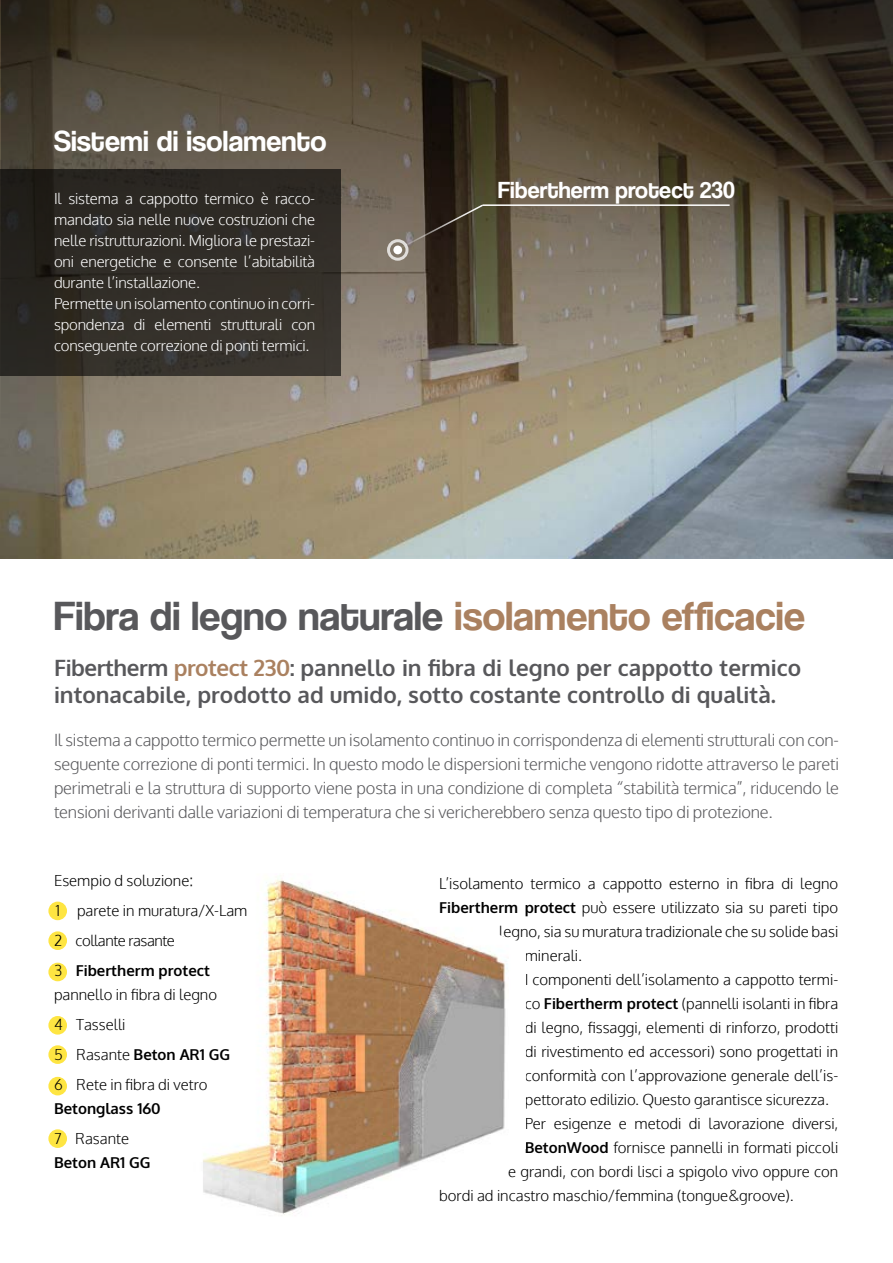
<style>
.page{position:relative;width:893px;height:1263px;background:#fff}
.page>*{position:absolute;margin:0;border:0;box-sizing:border-box;transform-origin:0 0}
.t1{font:42px "Coolvetica Rg";letter-spacing:.01em;color:#58585b}
.t2{font:30px "Coolvetica Rg";letter-spacing:.01em;color:#fff}
.t3{font:24px "Coolvetica Rg";letter-spacing:.01em;color:#fff}
.t4{font:700 22.5px/27px "Oxygen";color:#58585b}
.t5{font:300 16.5px/24px "Oxygen";letter-spacing:-.01em;color:#58585b;text-align:justify}
.t6{font:300 15px/30px "Oxygen";color:#000}
.t7{font:300 15px/21px "Oxygen";letter-spacing:-.01em;color:#fff}
.t8{font:700 15px "Oxygen";color:#000}
.s1{color:#aa8160}
.s2{font-weight:700}
</style>
<div class="page">
<div style="left:48px;top:1016px;width:19px;height:18px;background:#fee542;border-radius:50%"></div>
<div style="left:48px;top:963px;width:19px;height:18px;background:#fee542;border-radius:50%"></div>
<div style="left:48px;top:1045px;width:19px;height:19px;background:#fee542;border-radius:50%"></div>
<div style="left:48px;top:931px;width:19px;height:19px;background:#fee542;border-radius:50%"></div>
<div style="left:48px;top:902px;width:19px;height:18px;background:#fee542;border-radius:50%"></div>
<img style="left:0;top:0;width:893px;height:558px">
<svg style="left:2px;top:0;width:891px;height:446px;background:#61594a"></svg>
<hr style="left:483px;top:204px;width:247px;height:2px;background:#fff">
<svg style="left:396px;top:203px;width:89px;height:48px;background:#4f4639"></svg>
<div style="left:393px;top:246px;width:9px;height:8px;background:#fff;border-radius:50%"></div>
<div style="left:387px;top:239px;width:21px;height:22px;border:3px solid #fff;border-radius:50%"></div>
<div style="left:0;top:170px;width:340px;height:206px;background:linear-gradient(to right,#27241f,#37332d)"></div>
<img style="left:203px;top:879px;width:303px;height:336px">
<div style="left:48px;top:1077px;width:19px;height:18px;background:#fee542;border-radius:50%"></div>
<div style="left:48px;top:1129px;width:19px;height:19px;background:#fee542;border-radius:50%"></div>
<h2 class="t2" style="left:54px;top:123px;width:274px">Sistemi di isolamento</h2>
<p class="t7" style="left:54px;top:189px;width:263px">Il sistema a cappotto termico è racco&shy;mandato sia nelle nuove costruzioni che nelle ristrutturazioni. Migliora le prestazi&shy;oni energetiche e consente l’abitabilità durante l’installazione.<br>Permette un isolamento continuo in corri&shy;spondenza di elementi strutturali con conseguente correzione di ponti termici.</p>
<h3 class="t3" style="left:498px;top:176px;width:238px">Fibertherm protect 230</h3>
<h1 class="t1" style="left:54px;top:591px;width:752px">Fibra di legno naturale <span class="s1">isolamento efficacie</span></h1>
<h3 class="t4" style="left:54px;top:655px;width:749px">Fibertherm <span class="s1">protect 230</span>: pannello in fibra di legno per cappotto termico intonacabile, prodotto ad umido, sotto costante controllo di qualità.</h3>
<p class="t5" style="left:54px;top:729px;width:786px">Il sistema a cappotto termico permette un isolamento continuo in corrispondenza di elementi strutturali con con&shy;seguente correzione di ponti termici. In questo modo le dispersioni termiche vengono ridotte attraverso le pareti perimetrali e la struttura di supporto viene posta in una condizione di completa “stabilità termica”, riducendo le tensioni derivanti dalle variazioni di temperatura che si vericherebbero senza questo tipo di protezione.</p>
<p class="t6" style="left:54px;top:866px;width:195px">Esempio d soluzione:<br>1 parete in muratura/X-Lam<br>2 collante rasante<br>3 <span class="s2">Fibertherm protect</span></p>
<p class="t6" style="left:54px;top:980px;width:178px">pannello in fibra di legno<br>4 Tasselli<br>5 Rasante <span class="s2">Beton AR1 GG<br></span>6 Rete in fibra di vetro</p>
<p class="t8" style="left:54px;top:1100px;width:108px">Betonglass 160</p>
<p class="t6" style="left:54px;top:1124px;width:77px">7 Rasante</p>
<p class="t8" style="left:54px;top:1154px;width:98px">Beton AR1 GG</p>
<p class="t6" style="left:439px;top:869px;width:401px">L’isolamento termico a cappotto esterno in fibra di legno</p>
<p class="t6" style="left:439px;top:893px;width:400px"><span class="s2">Fibertherm protect</span> può essere utilizzato sia su pareti tipo</p>
<p class="t6" style="left:499px;top:917px;width:340px">legno, sia su muratura tradizionale che su solide basi</p>
<p class="t6" style="left:525px;top:941px;width:59px">minerali.</p>
<p class="t6" style="left:525px;top:965px;width:315px">I componenti dell’isolamento a cappotto termi-</p>
<p class="t6" style="left:525px;top:989px;width:315px">co <span class="s2">Fibertherm protect</span> (pannelli isolanti in fibra</p>
<p class="t6" style="left:525px;top:1013px;width:315px">di legno, fissaggi, elementi di rinforzo, prodotti</p>
<p class="t6" style="left:525px;top:1037px;width:315px">di rivestimento ed accessori) sono progettati in</p>
<p class="t6" style="left:525px;top:1061px;width:315px">conformità con l’approvazione generale dell’is-</p>
<p class="t6" style="left:525px;top:1085px;width:306px">pettorato edilizio. Questo garantisce sicurezza.</p>
<p class="t6" style="left:525px;top:1109px;width:315px">Per esigenze e metodi di lavorazione diversi,</p>
<p class="t6" style="left:525px;top:1133px;width:315px"><span class="s2">BetonWood</span> fornisce pannelli in formati piccoli</p>
<p class="t6" style="left:508px;top:1157px;width:332px">e grandi, con bordi lisci a spigolo vivo oppure con</p>
<p class="t6" style="left:439px;top:1181px;width:356px">bordi ad incastro maschio/femmina (tongue&amp;groove).</p>
</div>
